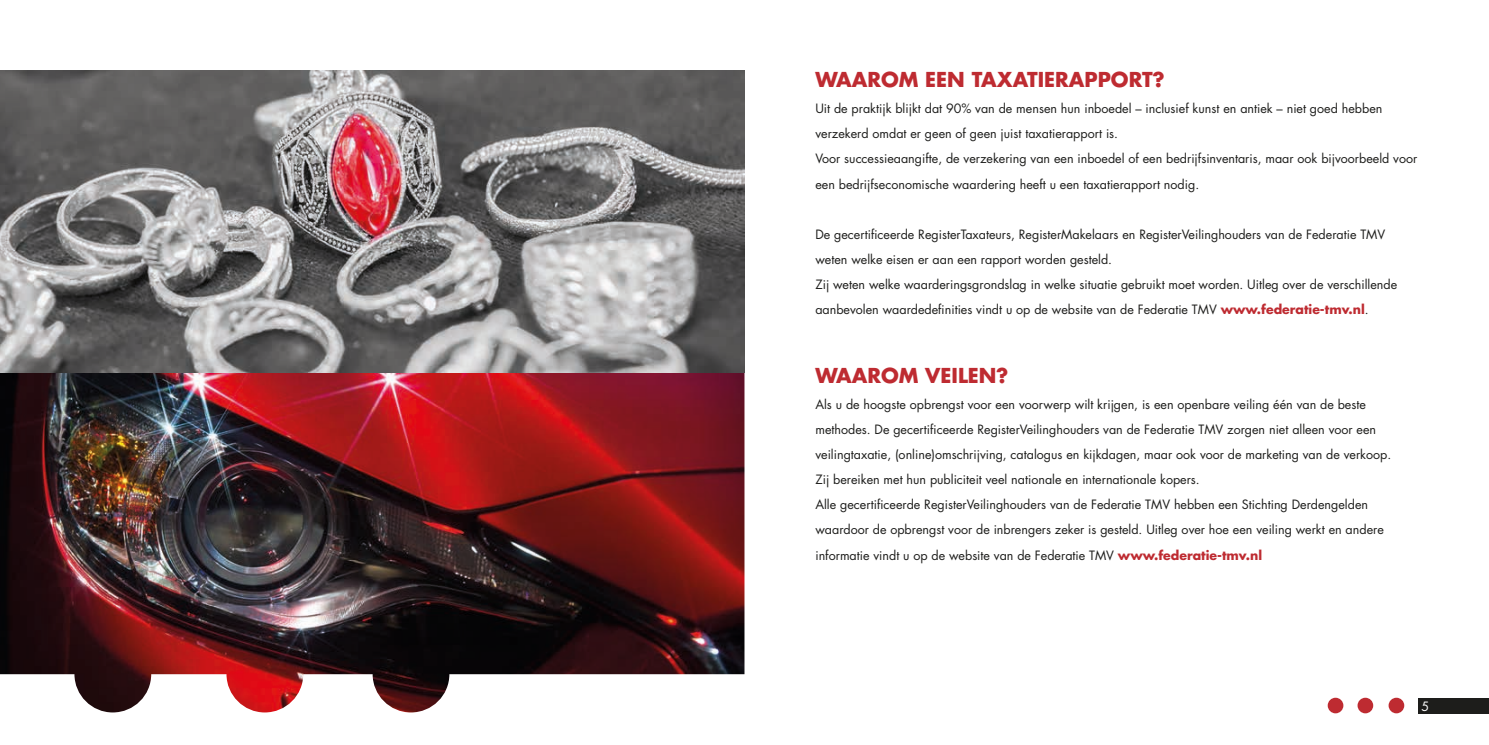
<style>
.page{position:relative;width:1489px;height:745px;background:#fff}
.page>*{position:absolute;margin:0;border:0;box-sizing:border-box;transform-origin:0 0}
.t1{font:700 20px "Futura Std";color:#be2b31}
.t2{font:12.5px/25px "Futura Std";color:#1d1d1b}
.t3{font:12.5px "Futura Std";color:#fff}
.s1{font-weight:700;color:#be2b31}
</style>
<div class="page">
<div style="left:1417px;top:697px;width:71px;height:15px;background:#1d1d1b"></div>
<div style="left:1327px;top:697px;width:16px;height:15px;background:#be2b31;border-radius:50%"></div>
<div style="left:1357px;top:697px;width:15px;height:15px;background:#be2b31;border-radius:50%"></div>
<div style="left:1388px;top:697px;width:16px;height:15px;background:#be2b31;border-radius:50%"></div>
<img style="left:0;top:71px;width:744px;height:641px">
<h1 class="t1" style="left:815px;top:67px;width:351px">WAAROM EEN TAXATIERAPPORT?</h1>
<p class="t2" style="left:815px;top:96px;width:603px">Uit de praktijk blijkt dat 90% van de mensen hun inboedel – inclusief kunst en antiek – niet goed hebben verzekerd omdat er geen of geen juist taxatierapport is.<br>Voor successieaangifte, de verzekering van een inboedel of een bedrijfsinventaris, maar ook bijvoorbeeld voor een bedrijfseconomische waardering heeft u een taxatierapport nodig.</p>
<p class="t2" style="left:815px;top:221px;width:583px">De gecertificeerde RegisterTaxateurs, RegisterMakelaars en RegisterVeilinghouders van de Federatie TMV weten welke eisen er aan een rapport worden gesteld.<br>Zij weten welke waarderingsgrondslag in welke situatie gebruikt moet worden. Uitleg over de verschillende aanbevolen waardedefinities vindt u op de website van de Federatie TMV <span class="s1">www.federatie-tmv.nl</span>.</p>
<h1 class="t1" style="left:815px;top:362px;width:194px">WAAROM VEILEN?</h1>
<p class="t2" style="left:815px;top:392px;width:577px">Als u de hoogste opbrengst voor een voorwerp wilt krijgen, is een openbare veiling één van de beste methodes. De gecertificeerde RegisterVeilinghouders van de Federatie TMV zorgen niet alleen voor een veilingtaxatie, (online)omschrijving, catalogus en kijkdagen, maar ook voor de marketing van de verkoop.<br>Zij bereiken met hun publiciteit veel nationale en internationale kopers.<br>Alle gecertificeerde RegisterVeilinghouders van de Federatie TMV hebben een Stichting Derdengelden waardoor de opbrengst voor de inbrengers zeker is gesteld. Uitleg over hoe een veiling werkt en andere informatie vindt u op de website van de Federatie TMV <span class="s1">www.federatie-tmv.nl</span></p>
<p class="t3" style="left:1421px;top:697px;width:9px">5</p>
</div>
